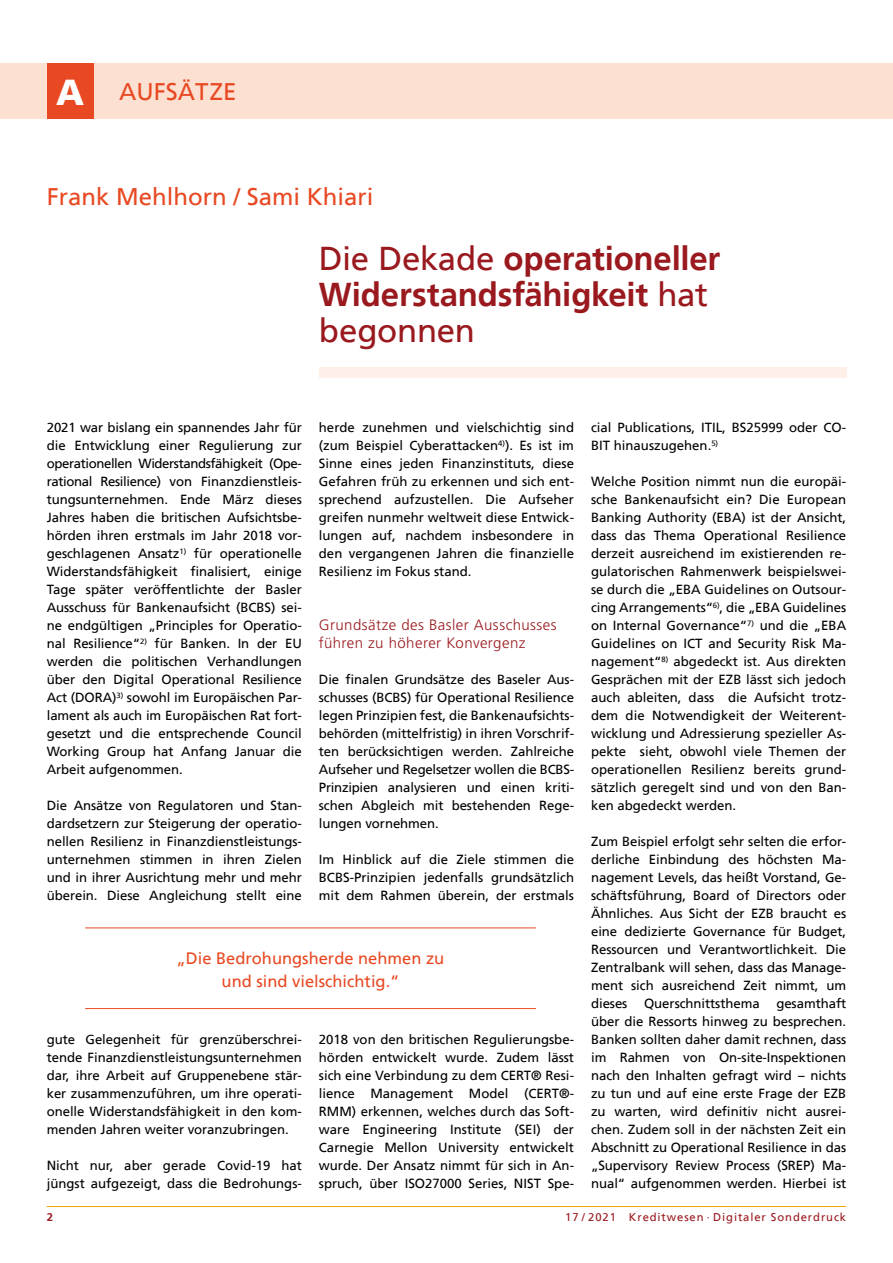
<style>
.page{position:relative;width:893px;height:1263px;background:#fff}
.page>*{position:absolute;margin:0;border:0;box-sizing:border-box;transform-origin:0 0}
.Headline_Aufsatz{font:700 33px/36px "Frutiger";letter-spacing:-.005em;color:#9a191e}
.Autor{font:24px "Frutiger";color:#e84922}
.Zitat{font:16.5px/22.5px "Frutiger";color:#e84922;text-align:center}
.Zwischenüberschrift{font:300 15px/18px "Frutiger";letter-spacing:.03em;color:#9a191e}
.Fließtext{font:13.2px/18px "Frutiger";letter-spacing:-.005em;color:#000;text-align:justify}
.t1{font:11.25px "Frutiger";letter-spacing:.08em;color:#9a191e}
.t2{font:700 11.25px "Frutiger";color:#9a191e}
.s1{font-weight:900;font-size:36px;color:#fff}
.s2{font-weight:400}
</style>
<div class="page">
<div style="left:319px;top:368px;width:527px;height:10px;background:#feefe8"></div>
<hr style="left:47px;top:1206px;width:799px;height:1px;background:#f0a400">
<div style="left:0;top:64px;width:893px;height:55px;background:#fce0d1"></div>
<div style="left:47px;top:64px;width:47px;height:55px;background:#e84922"></div>
<hr style="left:85px;top:927px;width:451px;height:1px;background:#e84922">
<hr style="left:85px;top:1008px;width:451px;height:1px;background:#e84922">
<h2 class="Autor" style="left:56px;top:81px;width:182px"><span class="s1">A</span> AUFSÄTZE</h2>
<p class="Autor" style="left:47px;top:186px;width:328px">Frank Mehlhorn / Sami Khiari</p>
<p class="Headline_Aufsatz" style="left:319px;top:243px;width:403px"><span class="s2">Die Dekade</span> operationeller<br>Widerstandsfähigkeit <span class="s2">hat begonnen</span></p>
<p class="Fließtext" style="left:47px;top:419px;width:257px">2021 war bislang ein spannendes Jahr für die Entwicklung einer Regulierung zur operationellen Widerstandsfähigkeit (Ope&shy;rational Resilience) von Finanzdienstleis&shy;tungsunternehmen. Ende März dieses Jahres haben die britischen Aufsichtsbe&shy;hörden ihren erstmals im Jahr 2018 vor&shy;geschlagenen Ansatz<sup>1)</sup> für operationelle Widerstandsfähigkeit finalisiert, einige Tage später veröffentlichte der Basler Ausschuss für Bankenaufsicht (BCBS) sei&shy;ne endgültigen „Principles for Operatio&shy;nal Resilience“<sup>2)</sup> für Banken. In der EU werden die politischen Verhandlungen über den Digital Operational Resilience Act (DORA)<sup>3)</sup> sowohl im Europäischen Par&shy;lament als auch im Europäischen Rat fort&shy;gesetzt und die entsprechende Council Working Group hat Anfang Januar die Arbeit aufgenommen.</p>
<p class="Fließtext" style="left:47px;top:797px;width:257px">Die Ansätze von Regulatoren und Stan&shy;dardsetzern zur Steigerung der operatio&shy;nellen Resilienz in Finanzdienstleistungs&shy;unternehmen stimmen in ihren Zielen und in ihrer Ausrichtung mehr und mehr überein. Diese Angleichung stellt eine</p>
<p class="Fließtext" style="left:319px;top:419px;width:257px">herde zunehmen und vielschichtig sind (zum Beispiel Cyberattacken<sup>4)</sup>). Es ist im Sinne eines jeden Finanzinstituts, diese Gefahren früh zu erkennen und sich ent&shy;sprechend aufzustellen. Die Aufseher greifen nunmehr weltweit diese Entwick&shy;lungen auf, nachdem insbesondere in den vergangenen Jahren die finanzielle Resilienz im Fokus stand.</p>
<p class="Zwischenüberschrift" style="left:319px;top:616px;width:239px">Grundsätze des Basler Ausschusses führen zu höherer Konvergenz</p>
<p class="Fließtext" style="left:319px;top:671px;width:257px;text-align:left">Die finalen Grundsätze des Baseler Aus&shy;schusses (BCBS) für Operational Resilience legen Prinzipien fest, die Bankenaufsichts&shy;behörden (mittelfristig) in ihren Vorschrif&shy;ten berücksichtigen werden. Zahlreiche Aufseher und Regelsetzer wollen die BCBS-- Prinzipien analysieren und einen kriti&shy;schen Abgleich mit bestehenden Rege&shy;lungen vornehmen.</p>
<p class="Fließtext" style="left:319px;top:851px;width:257px">Im Hinblick auf die Ziele stimmen die BCBS-Prinzipien jedenfalls grundsätzlich mit dem Rahmen überein, der erstmals</p>
<p class="Zitat" style="left:177px;top:948px;width:269px">„Die Bedrohungsherde nehmen zu und sind vielschichtig.“</p>
<p class="Fließtext" style="left:47px;top:1031px;width:257px">gute Gelegenheit für grenzüberschrei&shy;tende Finanzdienstleistungsunternehmen dar, ihre Arbeit auf Gruppenebene stär&shy;ker zusammenzuführen, um ihre operati&shy;onelle Widerstandsfähigkeit in den kom&shy;menden Jahren weiter voranzubringen.</p>
<p class="Fließtext" style="left:47px;top:1157px;width:257px">Nicht nur, aber gerade Covid-19 hat jüngst aufgezeigt, dass die Bedrohungs-</p>
<p class="Fließtext" style="left:319px;top:1031px;width:257px">2018 von den britischen Regulierungsbe&shy;hörden entwickelt wurde. Zudem lässt sich eine Verbindung zu dem CERT® Resi&shy;lience Management Model (CERT®- RMM) erkennen, welches durch das Soft&shy;ware Engineering Institute (SEI) der Carnegie Mellon University entwickelt wurde. Der Ansatz nimmt für sich in An&shy;spruch, über ISO27000 Series, NIST Spe-</p>
<p class="Fließtext" style="left:591px;top:419px;width:257px">cial Publications, ITIL, BS25999 oder CO-<br>BIT hinauszugehen.<sup>5)</sup></p>
<p class="Fließtext" style="left:591px;top:473px;width:257px">Welche Position nimmt nun die europäi&shy;sche Bankenaufsicht ein? Die European Banking Authority (EBA) ist der Ansicht, dass das Thema Operational Resilience derzeit ausreichend im existierenden re&shy;gulatorischen Rahmenwerk beispielswei&shy;se durch die „EBA Guidelines on Outsour&shy;cing Arrangements“<sup>6)</sup>, die „EBA Guidelines on Internal Governance“<sup>7)</sup> und die „EBA Guidelines on ICT and Security Risk Ma&shy;nagement“<sup>8)</sup> abgedeckt ist. Aus direkten Gesprächen mit der EZB lässt sich jedoch auch ableiten, dass die Aufsicht trotz&shy;dem die Notwendigkeit der Weiterent&shy;wicklung und Adressierung spezieller As&shy;pekte sieht, obwohl viele Themen der operationellen Resilienz bereits grund&shy;sätzlich geregelt sind und von den Ban&shy;ken abgedeckt werden.</p>
<p class="Fließtext" style="left:591px;top:833px;width:257px">Zum Beispiel erfolgt sehr selten die erfor&shy;derliche Einbindung des höchsten Ma&shy;nagement Levels, das heißt Vorstand, Ge&shy;schäftsführung, Board of Directors oder Ähnliches. Aus Sicht der EZB braucht es eine dedizierte Governance für Budget, Ressourcen und Verantwortlichkeit. Die Zentralbank will sehen, dass das Manage&shy;ment sich ausreichend Zeit nimmt, um dieses</p>
<p class="Fließtext" style="left:591px;top:995px;width:257px;text-indent:185px">gesamthaft über die Ressorts hinweg zu besprechen.<br>Banken sollten daher damit rechnen, dass im Rahmen von On-site-Inspektionen nach den Inhalten gefragt wird – nichts zu tun und auf eine erste Frage der EZB zu warten, wird definitiv nicht ausrei&shy;chen. Zudem soll in der nächsten Zeit ein Abschnitt zu Operational Resilience in das „Supervisory Review Process (SREP) Ma&shy;nual“ aufgenommen werden. Hierbei ist</p>
<p class="Fließtext" style="left:644px;top:995px;width:117px">Querschnittsthema</p>
<p class="t2" style="left:47px;top:1211px;width:8px">2</p>
<p class="t1" style="left:565px;top:1211px;width:282px">17 / 2021 Kreditwesen · Digitaler Sonderdruck</p>
</div>
